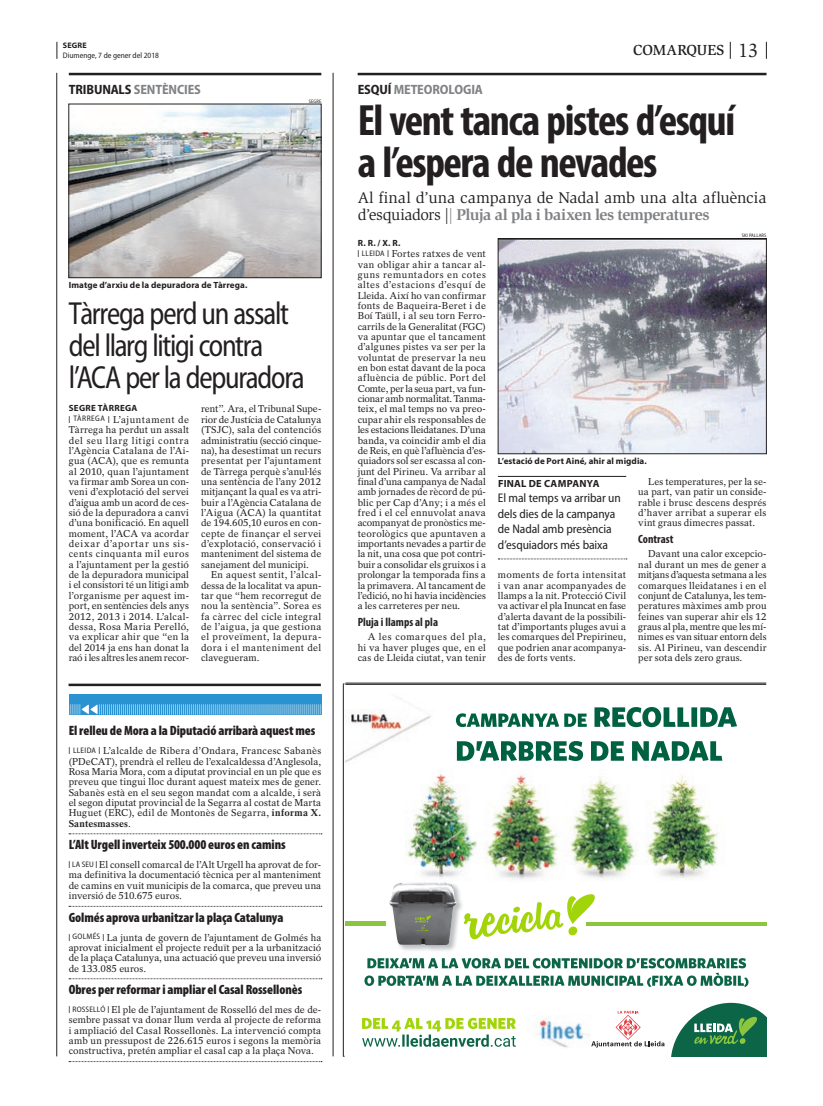
<style>
.page{position:relative;width:823px;height:1106px;background:#fff}
.page>*{position:absolute;margin:0;border:0;box-sizing:border-box;transform-origin:0 0}
.t1{font:700 condensed 44px/42px "Myriad Pro";letter-spacing:-.035em;color:#231f20}
.t2{font:semi-condensed 32px/32px "Myriad Pro";letter-spacing:-.045em;color:#231f20;scale:.9 1}
.t3{font:16px/17px "Slimbach Std";color:#231f20}
.t4{font:500 15px "Slimbach Std";letter-spacing:.005em;color:#231f20}
.t5{font:900 condensed 13.5px "Myriad Pro";letter-spacing:-.005em;color:#231f20}
.t6{font:700 semi-condensed 13.5px "Myriad Pro";letter-spacing:-.01em;color:#808285}
.t7{font:semi-condensed 12.5px/15.5px "Myriad Pro";letter-spacing:-.01em;color:#231f20}
.t8{font:700 condensed 12px "Myriad Pro";color:#231f20}
.t9{font:700 10.4px "Myriad Pro";letter-spacing:.02em;color:#231f20}
.t10{font:9.9px/10.3px "Rotation LT Std";letter-spacing:.01em;color:#231f20;text-align:justify}
.t11{font:700 9px "Myriad Pro";letter-spacing:.01em;color:#231f20}
.t12{font:700 9px "Myriad Pro";letter-spacing:.03em;color:#231f20}
.t13{font:semi-condensed 8px "Myriad Pro";color:#231f20}
.t14{font:700 8px "Myriad Pro";letter-spacing:.02em;color:#231f20}
.t15{font:semi-condensed 5px "Myriad Pro";letter-spacing:.02em;color:#231f20}
.s1{color:#231f20}
.s2{font-weight:700}
.s3{font-weight:400;font-size:20px}
.s4{font-weight:700;color:#808285}
</style>
<div class="page">
<svg style="left:57px;top:42px;width:1px;height:17px"></svg>
<svg style="left:729px;top:42px;width:1px;height:17px"></svg>
<svg style="left:765px;top:42px;width:1px;height:17px"></svg>
<hr style="left:357px;top:73px;width:409px;height:2px;background:#231f20">
<img style="left:499px;top:240px;width:265px;height:212px">
<div style="left:497px;top:238px;width:269px;height:216px;border:1px solid #231f20"></div>
<hr style="left:345px;top:683px;width:420px;height:1px;background:#231f20">
<hr style="left:345px;top:684px;width:420px;height:1px;background:#231f20">
<hr style="left:69px;top:73px;width:252px;height:2px;background:#231f20">
<img style="left:71px;top:106px;width:248px;height:170px">
<div style="left:69px;top:104px;width:252px;height:174px;border:1px solid #231f20"></div>
<svg style="left:69px;top:833px;width:253px;height:1px"></svg>
<svg style="left:69px;top:906px;width:253px;height:1px"></svg>
<svg style="left:69px;top:978px;width:253px;height:1px"></svg>
<svg style="left:69px;top:1061px;width:253px;height:1px"></svg>
<hr style="left:68px;top:683px;width:252px;height:3px;background:#231f20">
<div style="left:69px;top:694px;width:252px;height:20px;background:#2a92d0"></div>
<svg style="left:70px;top:704px;width:251px;height:10px"></svg>
<hr style="left:56px;top:73px;width:1px;height:983px;background:#231f20">
<hr style="left:332px;top:73px;width:1px;height:983px;background:#231f20">
<hr style="left:497px;top:476px;width:129px;height:1px;background:#231f20">
<svg style="left:498px;top:558px;width:128px;height:1px"></svg>
<img style="left:534px;top:1015px;width:55px;height:33px">
<img style="left:405px;top:774px;width:313px;height:107px">
<img style="left:347px;top:697px;width:85px;height:65px">
<svg style="left:591px;top:1010px;width:73px;height:37px"></svg>
<svg style="left:364px;top:958px;width:384px;height:29px"></svg>
<svg style="left:456px;top:741px;width:266px;height:20px"></svg>
<svg style="left:456px;top:707px;width:280px;height:20px"></svg>
<svg style="left:362px;top:1017px;width:153px;height:29px"></svg>
<svg style="left:598px;top:922px;width:167px;height:3px"></svg>
<svg style="left:464px;top:894px;width:134px;height:45px"></svg>
<div style="left:568px;top:926px;width:9px;height:9px;background:#a2d40a;border-radius:50%"></div>
<div style="left:345px;top:921px;width:41px;height:5px;background:#8bc63e"></div>
<img style="left:399px;top:886px;width:63px;height:65px">
<img style="left:389px;top:882px;width:67px;height:63px">
<img style="left:402px;top:882px;width:47px;height:1px">
<svg style="left:414px;top:915px;width:17px;height:16px"></svg>
<svg style="left:343px;top:683px;width:4px;height:374px"></svg>
<svg style="left:671px;top:1002px;width:96px;height:55px"></svg>
<p class="t14" style="left:63px;top:40px;width:25px">SEGRE</p>
<p class="t13" style="left:63px;top:51px;width:97px">Diumenge, 7 de gener del 2018</p>
<h3 class="t6" style="left:69px;top:81px;width:133px"><span class="s1">TRIBUNALS</span> SENTÈNCIES</h3>
<p class="t15" style="left:308px;top:98px;width:14px">SEGRE</p>
<p class="t11" style="left:69px;top:279px;width:180px">Imatge d’arxiu de la depuradora de Tàrrega.</p>
<h2 class="t2" style="left:69px;top:297px;width:264px">Tàrrega perd un assalt del llarg litigi contra l’ACA per la depuradora</h2>
<p class="t12" style="left:69px;top:402px;width:70px">SEGRE TÀRREGA</p>
<p class="t10" style="left:69px;top:414px;width:122px">❘ <sup>TÀRREGA</sup> ❘ L’ajuntament de Tàrrega ha perdut un assalt del seu llarg litigi contra l’Agència Catalana de l’Ai&shy;gua (ACA), que es remunta al 2010, quan l’ajuntament va firmar amb Sorea un con&shy;veni d’explotació del servei d’aigua amb un acord de ces&shy;sió de la depuradora a canvi d’una bonificació. En aquell moment, l’ACA va acordar deixar d’aportar uns sis&shy;cents cinquanta mil euros a l’ajuntament per la gestió de la depuradora municipal i el consistori té un litigi amb l’organisme per aquest im&shy;port, en sentències dels anys 2012, 2013 i 2014. L’alcal&shy;dessa, Rosa Maria Perelló, va explicar ahir que “en la del 2014 ja ens han donat la raó i les altres les anem recor-</p>
<p class="t10" style="left:201px;top:404px;width:122px">rent”. Ara, el Tribunal Supe&shy;rior de Justícia de Catalunya (TSJC), sala del contenciós administratiu (secció cinque&shy;na), ha desestimat un recurs presentat per l’ajuntament de Tàrrega perquè s’anul·lés una sentència de l’any 2012 mitjançant la qual es va atri&shy;buir a l’Agència Catalana de l’Aigua (ACA) la quantitat de 194.605,10 euros en con&shy;cepte de finançar el servei d’explotació, conservació i manteniment del sistema de sanejament del municipi.</p>
<p class="t10" style="left:201px;top:569px;width:122px;text-indent:10px">En aquest sentit, l’alcal&shy;dessa de la localitat va apun&shy;tar que “hem recorregut de nou la sentència”. Sorea es fa càrrec del cicle integral de l’aigua, ja que gestiona el proveïment, la depura&shy;dora i el manteniment del clavegueram.</p>
<h3 class="t5" style="left:69px;top:723px;width:248px">El relleu de Mora a la Diputació arribarà aquest mes</h3>
<p class="t10" style="left:69px;top:745px;width:254px">❘ <sup>LLEIDA</sup> ❘ L’alcalde de Ribera d’Ondara, Francesc Sabanès (PDeCAT), prendrà el relleu de l’exalcaldessa d’Anglesola, Rosa Maria Mora, com a diputat provincial en un ple que es preveu que tingui lloc durant aquest mateix mes de gener.<br>Sabanès està en el seu segon mandat com a alcalde, i serà el segon diputat provincial de la Segarra al costat de Marta Huguet (ERC), edil de Montonès de Segarra, <span class="s2">informa X.<br>Santesmasses</span>.</p>
<h3 class="t5" style="left:69px;top:837px;width:218px">L’Alt Urgell inverteix 500.000 euros en camins</h3>
<p class="t10" style="left:69px;top:859px;width:254px">❘ <sup>LA</sup> <sup>SEU</sup> ❘ El consell comarcal de l’Alt Urgell ha aprovat de for&shy;ma definitiva la documentació tècnica per al manteniment de camins en vuit municipis de la comarca, que preveu una inversió de 510.675 euros.</p>
<h3 class="t5" style="left:69px;top:909px;width:216px">Golmés aprova urbanitzar la plaça Catalunya</h3>
<p class="t10" style="left:69px;top:932px;width:254px">❘ <sup>GOLMÉS</sup> ❘ La junta de govern de l’ajuntament de Golmés ha aprovat inicialment el projecte reduït per a la urbanització de la plaça Catalunya, una actuació que preveu una inversió de 133.085 euros.</p>
<h3 class="t5" style="left:69px;top:982px;width:235px">Obres per reformar i ampliar el Casal Rossellonès</h3>
<p class="t10" style="left:69px;top:1004px;width:254px">❘ <sup>ROSSELLÓ</sup> ❘ El ple de l’ajuntament de Rosselló del mes de de&shy;sembre passat va donar llum verda al projecte de reforma i ampliació del Casal Rossellonès. La intervenció compta amb un pressupost de 226.615 euros i segons la memòria constructiva, pretén ampliar el casal cap a la plaça Nova.</p>
<h3 class="t6" style="left:357px;top:81px;width:127px"><span class="s1">ESQUÍ</span> METEOROLOGIA</h3>
<h3 class="t4" style="left:632px;top:41px;width:127px">COMARQUES <span class="s3">13</span></h3>
<h1 class="t1" style="left:357px;top:98px;width:379px">El vent tanca pistes d’esquí a l’espera de nevades</h1>
<h3 class="t3" style="left:357px;top:190px;width:410px">Al final d’una campanya de Nadal amb una alta afluència d’esquiadors |<span class="s4">| Pluja al pla i baixen les temperatures</span></h3>
<p class="t11" style="left:357px;top:237px;width:44px">R. R. / X. R.</p>
<p class="t10" style="left:357px;top:249px;width:130px">❘ <sup>LLEIDA</sup> ❘ Fortes ratxes de vent van obligar ahir a tancar al&shy;guns remuntadors en cotes altes d’estacions d’esquí de Lleida. Així ho van confirmar fonts de Baqueira-Beret i de Boí Taüll, i al seu torn Ferro&shy;carrils de la Generalitat (FGC) va apuntar que el tancament d’algunes pistes va ser per la voluntat de preservar la neu en bon estat davant de la poca afluència de públic. Port del Comte, per la seua part, va fun&shy;cionar amb normalitat. Tanma&shy;teix, el mal temps no va preo&shy;cupar ahir els responsables de les estacions lleidatanes. D’una banda, va coincidir amb el dia de Reis, en què l’afluència d’es&shy;quiadors sol ser escassa al con&shy;junt del Pirineu. Va arribar al final d’una campanya de Nadal amb jornades de rècord de pú&shy;blic per Cap d’Any; i a més el fred i el cel ennuvolat anava acompanyat de pronòstics me&shy;teorològics que apuntaven a importants nevades a partir de la nit, una cosa que pot contri&shy;buir a consolidar els gruixos i a prolongar la temporada fins a la primavera. Al tancament de l’edició, no hi havia incidències a les carreteres per neu.</p>
<p class="t8" style="left:357px;top:614px;width:82px">Pluja i llamps al pla</p>
<p class="t10" style="left:357px;top:632px;width:130px;text-indent:10px">A les comarques del pla, hi va haver pluges que, en el cas de Lleida ciutat, van tenir</p>
<p class="t11" style="left:497px;top:455px;width:150px">L’estació de Port Ainé, ahir al migdia.</p>
<p class="t15" style="left:741px;top:233px;width:26px">SKI PALLARS</p>
<p class="t9" style="left:497px;top:476px;width:103px">FINAL DE CAMPANYA</p>
<p class="t7" style="left:497px;top:490px;width:124px">El mal temps va arribar un dels dies de la campanya de Nadal amb presència d’esquiadors més baixa</p>
<p class="t10" style="left:497px;top:569px;width:130px">moments de forta intensitat i van anar acompanyades de llamps a la nit. Protecció Civil va activar el pla Inuncat en fase d’alerta davant de la possibili&shy;tat d’importants pluges avui a les comarques del Prepirineu, que podrien anar acompanya&shy;des de forts vents.</p>
<p class="t10" style="left:638px;top:476px;width:130px;text-indent:10px">Les temperatures, per la se&shy;ua part, van patir un conside&shy;rable i brusc descens després d’haver arribat a superar els vint graus dimecres passat.</p>
<p class="t8" style="left:638px;top:532px;width:37px">Contrast</p>
<p class="t10" style="left:638px;top:549px;width:130px;text-indent:10px">Davant una calor excepcio&shy;nal durant un mes de gener a mitjans d’aquesta setmana a les comarques lleidatanes i en el conjunt de Catalunya, les tem&shy;peratures màximes amb prou feines van superar ahir els 12 graus al pla, mentre que les mí&shy;nimes es van situar entorn dels sis. Al Pirineu, van descendir per sota dels zero graus.</p>
</div>
